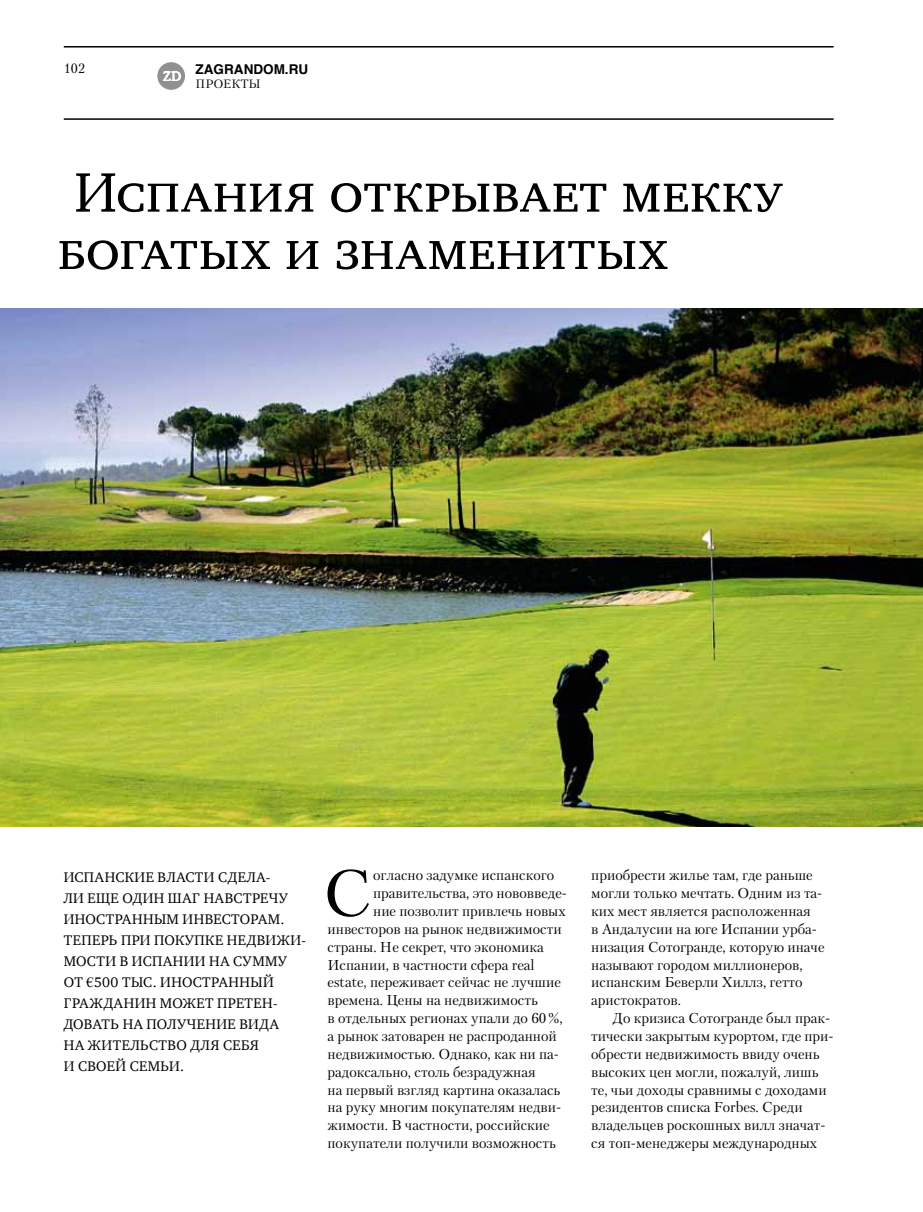
<style>
.page{position:relative;width:923px;height:1212px;background:#fff}
.page>*{position:absolute;margin:0;border:0;box-sizing:border-box;transform-origin:0 0}
.t1{font:65.25px "Petersburg TF";color:#000}
.t2{font:57px/57.3px "Charter SCC";letter-spacing:-.005em;color:#000}
.t3{font:14.25px/17.9px "Petersburg TF";color:#000}
.t4{font:14.25px/21px "Charter C";letter-spacing:.03em;color:#000}
.t5{font:700 13.5px "Helvetica TF";color:#000}
.t6{font:13.5px "Petersburg TF";color:#000}
.t7{font:12.6px "Petersburg TF";color:#fff}
.t8{font:12px "Petersburg TF";color:#000}
.s1{font-family:"Times New Roman"}
</style>
<div class="page">
<hr style="left:64px;top:118px;width:769px;height:2px;background:#000">
<hr style="left:64px;top:46px;width:769px;height:2px;background:#000">
<div style="left:157px;top:62px;width:28px;height:28px;background:#91908f;border-radius:50%"></div>
<svg style="left:163px;top:71px;width:18px;height:10px"></svg>
<img style="left:0;top:309px;width:923px;height:518px">
<p class="t6" style="left:64px;top:60px;width:23px">102</p>
<p class="t5" style="left:196px;top:58px;width:114px">ZAGRANDOM.RU</p>
<p class="t8" style="left:196px;top:77px;width:66px">Проекты</p>
<p class="t7" style="left:163px;top:68px;width:20px">ZD</p>
<h2 class="t2" style="left:57px;top:164px;width:727px">Испания открывает мекку богатых и знаменитых</h2>
<p class="t4" style="left:64px;top:866px;width:244px">Испанские власти сдела-<br>ли еще один шаг навстречу иностранным инвесторам.<br>Теперь при покупке недвижи&shy;мости в Испании на сумму от <span class="s1">€</span>500 тыс. иностранный гражданин может претен&shy;довать на получение вида<br>на жительство для себя<br>и своей семьи.</p>
<h1 class="t1" style="left:323px;top:853px;width:50px">C</h1>
<p class="t3" style="left:373px;top:866px;width:182px">огласно задумке испанского</p>
<p class="t3" style="left:373px;top:884px;width:195px">правительства, это нововведе-</p>
<p class="t3" style="left:373px;top:902px;width:194px">ние позволит привлечь новых</p>
<p class="t3" style="left:327px;top:920px;width:236px">инвесторов на рынок недвижимости</p>
<p class="t3" style="left:327px;top:937px;width:218px">страны. Не секрет, что экономика</p>
<p class="t3" style="left:327px;top:955px;width:209px">Испании, в частности сфера real</p>
<p class="t3" style="left:327px;top:973px;width:235px">estate, переживает сейчас не лучшие</p>
<p class="t3" style="left:327px;top:991px;width:212px">времена. Цены на недвижимость</p>
<p class="t3" style="left:327px;top:1009px;width:237px">в отдельных регионах упали до 60%,</p>
<p class="t3" style="left:327px;top:1027px;width:231px">а рынок затоварен не распроданной</p>
<p class="t3" style="left:327px;top:1045px;width:233px">недвижимостью. Однако, как ни па-</p>
<p class="t3" style="left:327px;top:1062px;width:210px">радоксально, столь безрадужная</p>
<p class="t3" style="left:327px;top:1080px;width:234px">на первый взгляд картина оказалась</p>
<p class="t3" style="left:327px;top:1098px;width:235px">на руку многим покупателям недви-</p>
<p class="t3" style="left:327px;top:1116px;width:224px">жимости. В частности, российские</p>
<p class="t3" style="left:327px;top:1134px;width:230px">покупатели получили возможность</p>
<p class="t3" style="left:591px;top:866px;width:235px">приобрести жилье там, где раньше могли только мечтать. Одним из та&shy;ких мест является расположенная<br>в Андалусии на юге Испании урба&shy;низация Сотогранде, которую иначе называют городом миллионеров, испанским Беверли Хиллз, гетто аристократов.</p>
<p class="t3" style="left:591px;top:1009px;width:244px;text-indent:21px">До кризиса Сотогранде был прак&shy;тически закрытым курортом, где при&shy;обрести недвижимость ввиду очень высоких цен могли, пожалуй, лишь те, чьи доходы сравнимы с доходами резидентов списка Forbes. Среди владельцев роскошных вилл значат&shy;ся топ-менеджеры международных</p>
</div>
